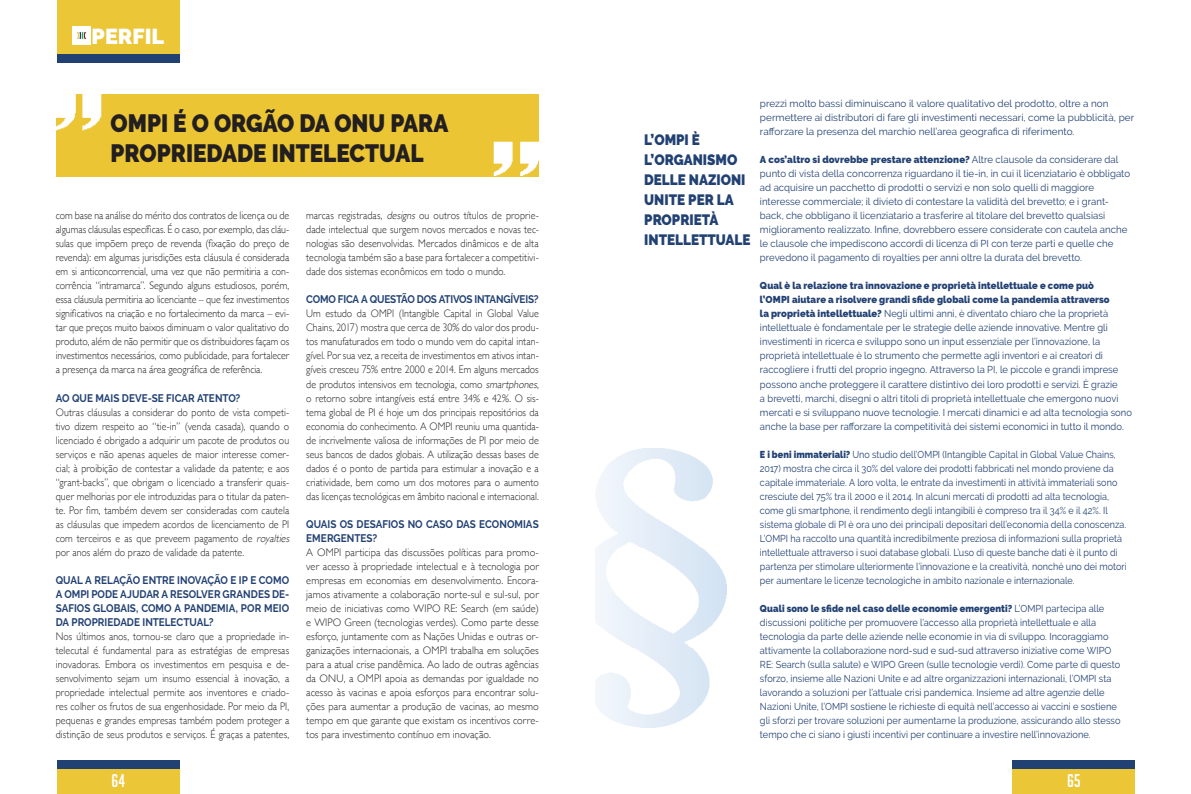
<style>
.page{position:relative;width:1191px;height:794px;background:#fff}
.page>*{position:absolute;margin:0;border:0;box-sizing:border-box;transform-origin:0 0}
.t1{font:900 25px/30px "Raleway";color:#231f20;scale:.9 1}
.t2{font:900 21.6px "Raleway";color:#fff}
.t3{font:18px "Big Noodle Titling";color:#fff}
.t4{font:900 15px/20px "Raleway";color:#224173;scale:.9 1}
.TEXTO_CAP{font:300 11px/14px "Gill Sans";letter-spacing:.005em;color:#231f20;text-align:justify;scale:.9 1}
.TEXTO_CAP-2{font:300 11px/14px "Gill Sans";letter-spacing:.005em;color:#231f20;text-align:justify;scale:.94 1}
.TEXTO_CAP-3{font:700 11px/14px "Raleway";letter-spacing:-.005em;color:#224173;text-align:justify;scale:.9 1}
.TEXTO_CAP-4{font:10px/14px "Raleway";letter-spacing:.005em;color:#224173;scale:.94 1}
.TEXTO_CAP-5{font:10px/14px "Raleway";letter-spacing:.005em;color:#224173;scale:.9 1}
.TEXTO_CAP-6{font:10px/14px "Raleway";letter-spacing:.005em;color:#224173;scale:.92 1}
.TEXTO_CAP-7{font:10px/14px "Raleway";letter-spacing:.005em;color:#224173;scale:.96 1}
.TEXTO_CAP-8{font:10px/14px "Raleway";letter-spacing:.005em;color:#224173}
.s1{font-style:italic}
.s2{font-weight:900}
</style>
<div class="page">
<div style="left:57px;top:760px;width:123px;height:9px;background:#224173"></div>
<div style="left:57px;top:769px;width:123px;height:25px;background:#ebc636"></div>
<div style="left:1012px;top:760px;width:123px;height:9px;background:#224173"></div>
<div style="left:1012px;top:769px;width:123px;height:25px;background:#ebc636"></div>
<img style="left:595px;top:449px;width:132px;height:278px">
<div style="left:57px;top:94px;width:482px;height:83px;background:#ebc534"></div>
<div style="left:57px;top:54px;width:123px;height:9px;background:#224173"></div>
<div style="left:57px;top:0;width:123px;height:54px;background:#ebc636"></div>
<img style="left:73px;top:26px;width:18px;height:18px">
<p class="t2" style="left:92px;top:23px;width:74px">PERFIL</p>
<p class="t1" style="left:111px;top:109px;width:377px">OMPI É O ORGÃO DA ONU PARA<br>PROPRIEDADE INTELECTUAL</p>
<p class="TEXTO_CAP" style="left:56px;top:208px;width:261px">com base na análise do mérito dos contratos de licença ou de algumas cláusulas específicas. É o caso, por exemplo, das cláu&shy;sulas que impõem preço de revenda (fixação do preço de revenda): em algumas jurisdições esta cláusula é considerada em si anticoncorrencial, uma vez que não permitiria a con&shy;corrência “intramarca”. Segundo alguns estudiosos, porém, essa cláusula permitiria ao licenciante – que fez investimentos significativos na criação e no fortalecimento da marca – evi&shy;tar que preços muito baixos diminuam o valor qualitativo do produto, além de não permitir que os distribuidores façam os investimentos necessários, como publicidade, para fortalecer a presença da marca na área geográfica de referência.</p>
<p class="TEXTO_CAP-3" style="left:56px;top:391px;width:207px">AO QUE MAIS DEVE-SE FICAR ATENTO?</p>
<p class="TEXTO_CAP" style="left:56px;top:404px;width:264px;text-align:left">Outras cláusulas a considerar do ponto de vista competi&shy;tivo dizem respeito ao “tie-in” (venda casada), quando o licenciado é obrigado a adquirir um pacote de produtos ou serviços e não apenas aqueles de maior interesse comer&shy;cial; à proibição de contestar a validade da patente; e aos “grant-backs”, que obrigam o licenciado a transferir quais&shy;quer melhorias por ele introduzidas para o titular da paten&shy;te. Por fim, também devem ser consideradas com cautela as cláusulas que impedem acordos de licenciamento de PI com terceiros e as que preveem pagamento de <span class="s1">royalties </span>por anos além do prazo de validade da patente.</p>
<p class="TEXTO_CAP-3" style="left:56px;top:573px;width:261px">QUAL A RELAÇÃO ENTRE INOVAÇÃO E IP E COMO A OMPI PODE AJUDAR A RESOLVER GRANDES DE-SAFIOS GLOBAIS, COMO A PANDEMIA, POR MEIO DA PROPRIEDADE INTELECTUAL?</p>
<p class="TEXTO_CAP" style="left:56px;top:628px;width:261px">Nos últimos anos, tornou-se claro que a propriedade in&shy;telecutal é fundamental para as estratégias de empresas inovadoras. Embora os investimentos em pesquisa e de&shy;senvolvimento sejam um insumo essencial à inovação, a propriedade intelectual permite aos inventores e criado&shy;res colher os frutos de sua engenhosidade. Por meio da PI, pequenas e grandes empresas também podem proteger a distinção de seus produtos e serviços. É graças a patentes,</p>
<p class="TEXTO_CAP" style="left:306px;top:208px;width:260px">marcas registradas, <span class="s1">designs</span> ou outros títulos de proprie&shy;dade intelectual que surgem novos mercados e novas tec&shy;nologias são desenvolvidas. Mercados dinâmicos e de alta tecnologia também são a base para fortalecer a competitivi&shy;dade dos sistemas econômicos em todo o mundo.</p>
<p class="TEXTO_CAP-3" style="left:306px;top:293px;width:260px">COMO FICA A QUESTÃO DOS ATIVOS INTANGÍVEIS?</p>
<p class="TEXTO_CAP" style="left:306px;top:306px;width:261px">Um estudo da OMPI (Intangible Capital in Global Value Chains, 2017) mostra que cerca de 30% do valor dos produ&shy;tos manufaturados em todo o mundo vem do capital intan&shy;gível. Por sua vez, a receita de investimentos em ativos intan&shy;gíveis cresceu 75% entre 2000 e 2014. Em alguns mercados de produtos intensivos em tecnologia, como <span class="s1">smartphones</span>, o retorno sobre intangíveis está entre 34% e 42%. O sis&shy;tema global de PI é hoje um dos principais repositórios da economia do conhecimento. A OMPI reuniu uma quantida&shy;de incrivelmente valiosa de informações de PI por meio de seus bancos de dados globais. A utilização dessas bases de dados é o ponto de partida para estimular a inovação e a criatividade, bem como um dos motores para o aumento das licenças tecnológicas em âmbito nacional e internacional.</p>
<p class="TEXTO_CAP-3" style="left:306px;top:517px;width:260px">QUAIS OS DESAFIOS NO CASO DAS ECONOMIAS<br>EMERGENTES?</p>
<p class="TEXTO_CAP-2" style="left:306px;top:544px;width:249px">A OMPI participa das discussões políticas para promo&shy;ver acesso à propriedade intelectual e à tecnologia por empresas em economias em desenvolvimento. Encora&shy;jamos ativamente a colaboração norte-sul e sul-sul, por meio de iniciativas como WIPO RE: Search (em saúde) e WIPO Green (tecnologias verdes). Como parte desse esforço, juntamente com as Nações Unidas e outras or&shy;ganizações internacionais, a OMPI trabalha em soluções para a atual crise pandêmica. Ao lado de outras agências da ONU, a OMPI apoia as demandas por igualdade no acesso às vacinas e apoia esforços para encontrar solu&shy;ções para aumentar a produção de vacinas, ao mesmo tempo em que garante que existam os incentivos corre&shy;tos para investimento contínuo em inovação.</p>
<p class="t4" style="left:644px;top:129px;width:120px">L’OMPI È<br>L’ORGANISMO<br>DELLE NAZIONI<br>UNITE PER LA<br>PROPRIETÀ<br>INTELLETTUALE</p>
<p class="TEXTO_CAP-8" style="left:760px;top:97px;width:376px">prezzi molto bassi diminuiscano il valore qualitativo del prodotto, oltre a non permettere ai distributori di fare gli investimenti necessari, come la pubblicità, per rafforzare la presenza del marchio nell’area geografica di riferimento.</p>
<p class="TEXTO_CAP-7" style="left:760px;top:153px;width:387px"><span class="s2">A cos’altro si dovrebbe prestare attenzione?</span> Altre clausole da considerare dal punto di vista della concorrenza riguardano il tie-in, in cui il licenziatario è obbligato ad acquisire un pacchetto di prodotti o servizi e non solo quelli di maggiore interesse commerciale; il divieto di contestare la validità del brevetto; e i grant&shy;back, che obbligano il licenziatario a trasferire al titolare del brevetto qualsiasi miglioramento realizzato. Infine, dovrebbero essere considerate con cautela anche le clausole che impediscono accordi di licenza di PI con terze parti e quelle che prevedono il pagamento di royalties per anni oltre la durata del brevetto.</p>
<p class="TEXTO_CAP-4" style="left:760px;top:279px;width:397px"><span class="s2">Qual è la relazione tra innovazione e proprietà intellettuale e come può<br>l’OMPI aiutare a risolvere grandi sfide globali come la pandemia attraverso<br>la proprietà intellettuale?</span> Negli ultimi anni, è diventato chiaro che la proprietà intellettuale è fondamentale per le strategie delle aziende innovative. Mentre gli investimenti in ricerca e sviluppo sono un input essenziale per l’innovazione, la proprietà intellettuale è lo strumento che permette agli inventori e ai creatori di raccogliere i frutti del proprio ingegno. Attraverso la PI, le piccole e grandi imprese possono anche proteggere il carattere distintivo dei loro prodotti e servizi. È grazie<br>a brevetti, marchi, disegni o altri titoli di proprietà intellettuale che emergono nuovi mercati e si sviluppano nuove tecnologie. I mercati dinamici e ad alta tecnologia sono anche la base per rafforzare la competitività dei sistemi economici in tutto il mondo.</p>
<p class="TEXTO_CAP-5" style="left:760px;top:447px;width:409px"><span class="s2">E i beni immateriali?</span> Uno studio dell’OMPI (Intangible Capital in Global Value Chains, 2017) mostra che circa il 30% del valore dei prodotti fabbricati nel mondo proviene da capitale immateriale. A loro volta, le entrate da investimenti in attività immateriali sono cresciute del 75% tra il 2000 e il 2014. In alcuni mercati di prodotti ad alta tecnologia, come gli smartphone, il rendimento degli intangibili è compreso tra il 34% e il 42%. Il sistema globale di PI è ora uno dei principali depositari dell’economia della conoscenza.<br>L’OMPI ha raccolto una quantità incredibilmente preziosa di informazioni sulla proprietà intellettuale attraverso i suoi database globali. L’uso di queste banche dati è il punto di partenza per stimolare ulteriormente l’innovazione e la creatività, nonché uno dei motori per aumentare le licenze tecnologiche in ambito nazionale e internazionale.</p>
<p class="TEXTO_CAP-6" style="left:760px;top:601px;width:393px"><span class="s2">Quali sono le sfide nel caso delle economie emergenti?</span> L’OMPI partecipa alle discussioni politiche per promuovere l’accesso alla proprietà intellettuale e alla tecnologia da parte delle aziende nelle economie in via di sviluppo. Incoraggiamo attivamente la collaborazione nord-sud e sud-sud attraverso iniziative come WIPO RE: Search (sulla salute) e WIPO Green (sulle tecnologie verdi). Come parte di questo sforzo, insieme alle Nazioni Unite e ad altre organizzazioni internazionali, l’OMPI sta lavorando a soluzioni per l’attuale crisi pandemica. Insieme ad altre agenzie delle Nazioni Unite, l’OMPI sostiene le richieste di equità nell’accesso ai vaccini e sostiene gli sforzi per trovare soluzioni per aumentarne la produzione, assicurando allo stesso tempo che ci siano i giusti incentivi per continuare a investire nell’innovazione.</p>
<h3 class="t3" style="left:111px;top:771px;width:15px">64</h3>
<h3 class="t3" style="left:1067px;top:771px;width:15px">65</h3>
</div>
